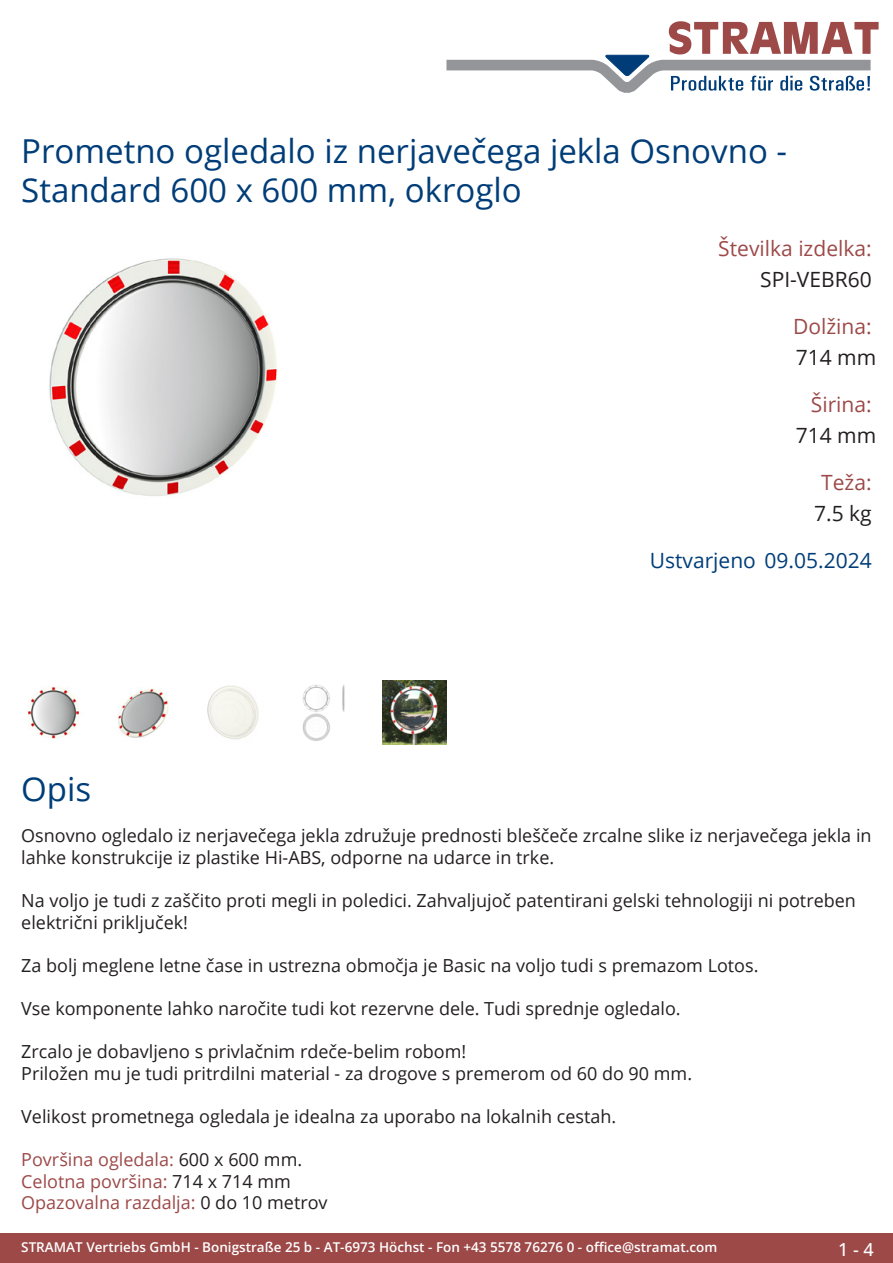
<style>
.page{position:relative;width:893px;height:1263px;background:#fff}
.page>*{position:absolute;margin:0;border:0;box-sizing:border-box;transform-origin:0 0}
.Produkttitel{font:33px/39.6px "Open Sans";color:#003d78}
.TechDaten_Überschrif{font:21px "Open Sans";color:#9c4948}
.TechDaten_Inhalt{font:21px "Open Sans";color:#231f20}
.Erstellungsdatum{font:21px "Open Sans";color:#003d78}
.Beschreibung_Text{font:18px/21.6px "Open Sans";color:#231f20}
.Beschreibung_Text-2{font:18px/21.6px "Open Sans";color:#9c4948}
.t1{font:500 18px "Open Sans";color:#fff}
.t2{font:600 13.5px "Open Sans";color:#fff}
.s1{color:#231f20}
</style>
<div class="page">
<div style="left:0;top:1233px;width:893px;height:30px;background:#9c4948"></div>
<svg style="left:446px;top:21px;width:433px;height:72px"></svg>
<img style="left:49px;top:258px;width:228px;height:238px">
<img style="left:28px;top:687px;width:52px;height:52px">
<img style="left:118px;top:689px;width:51px;height:49px">
<img style="left:207px;top:685px;width:52px;height:55px">
<img style="left:302px;top:684px;width:43px;height:57px">
<img style="left:383px;top:680px;width:63px;height:64px">
<p class="Produkttitel" style="left:21px;top:130px;width:767px">Prometno ogledalo iz nerjavečega jekla Osnovno -<br>Standard 600 x 600 mm, okroglo</p>
<p class="TechDaten_Überschrif" style="left:718px;top:234px;width:155px">Številka izdelka:</p>
<p class="TechDaten_Inhalt" style="left:760px;top:265px;width:113px">SPI-VEBR60</p>
<p class="TechDaten_Überschrif" style="left:793px;top:312px;width:80px">Dolžina:</p>
<p class="TechDaten_Inhalt" style="left:796px;top:343px;width:82px">714 mm</p>
<p class="TechDaten_Überschrif" style="left:811px;top:390px;width:62px">Širina:</p>
<p class="TechDaten_Inhalt" style="left:796px;top:421px;width:82px">714 mm</p>
<p class="TechDaten_Überschrif" style="left:821px;top:468px;width:52px">Teža:</p>
<p class="TechDaten_Inhalt" style="left:814px;top:499px;width:59px">7.5 kg</p>
<p class="Erstellungsdatum" style="left:650px;top:546px;width:223px">Ustvarjeno 09.05.2024</p>
<p class="Produkttitel" style="left:21px;top:768px;width:72px">Opis</p>
<p class="Beschreibung_Text" style="left:21px;top:824px;width:852px">Osnovno ogledalo iz nerjavečega jekla združuje prednosti bleščeče zrcalne slike iz nerjavečega jekla in lahke konstrukcije iz plastike Hi-ABS, odporne na udarce in trke.</p>
<p class="Beschreibung_Text" style="left:21px;top:889px;width:836px">Na voljo je tudi z zaščito proti megli in poledici. Zahvaljujoč patentirani gelski tehnologiji ni potreben električni priključek!</p>
<p class="Beschreibung_Text" style="left:21px;top:954px;width:739px">Za bolj meglene letne čase in ustrezna območja je Basic na voljo tudi s premazom Lotos.</p>
<p class="Beschreibung_Text" style="left:21px;top:997px;width:661px">Vse komponente lahko naročite tudi kot rezervne dele. Tudi sprednje ogledalo.</p>
<p class="Beschreibung_Text" style="left:21px;top:1040px;width:672px">Zrcalo je dobavljeno s privlačnim rdeče-belim robom!<br>Priložen mu je tudi pritrdilni material - za drogove s premerom od 60 do 90 mm.</p>
<p class="Beschreibung_Text" style="left:21px;top:1105px;width:596px">Velikost prometnega ogledala je idealna za uporabo na lokalnih cestah.</p>
<p class="Beschreibung_Text-2" style="left:21px;top:1148px;width:308px">Površina ogledala: <span class="s1">600 x 600 mm.<br></span>Celotna površina: <span class="s1">714 x 714 mm<br></span>Opazovalna razdalja: <span class="s1">0 do 10 metrov</span></p>
<p class="t2" style="left:21px;top:1238px;width:698px">STRAMAT Vertriebs GmbH - Bonigstraße 25 b - AT-6973 Höchst - Fon +43 5578 76276 0 - office@stramat.com</p>
<p class="t1" style="left:838px;top:1237px;width:37px">1 - 4</p>
</div>
